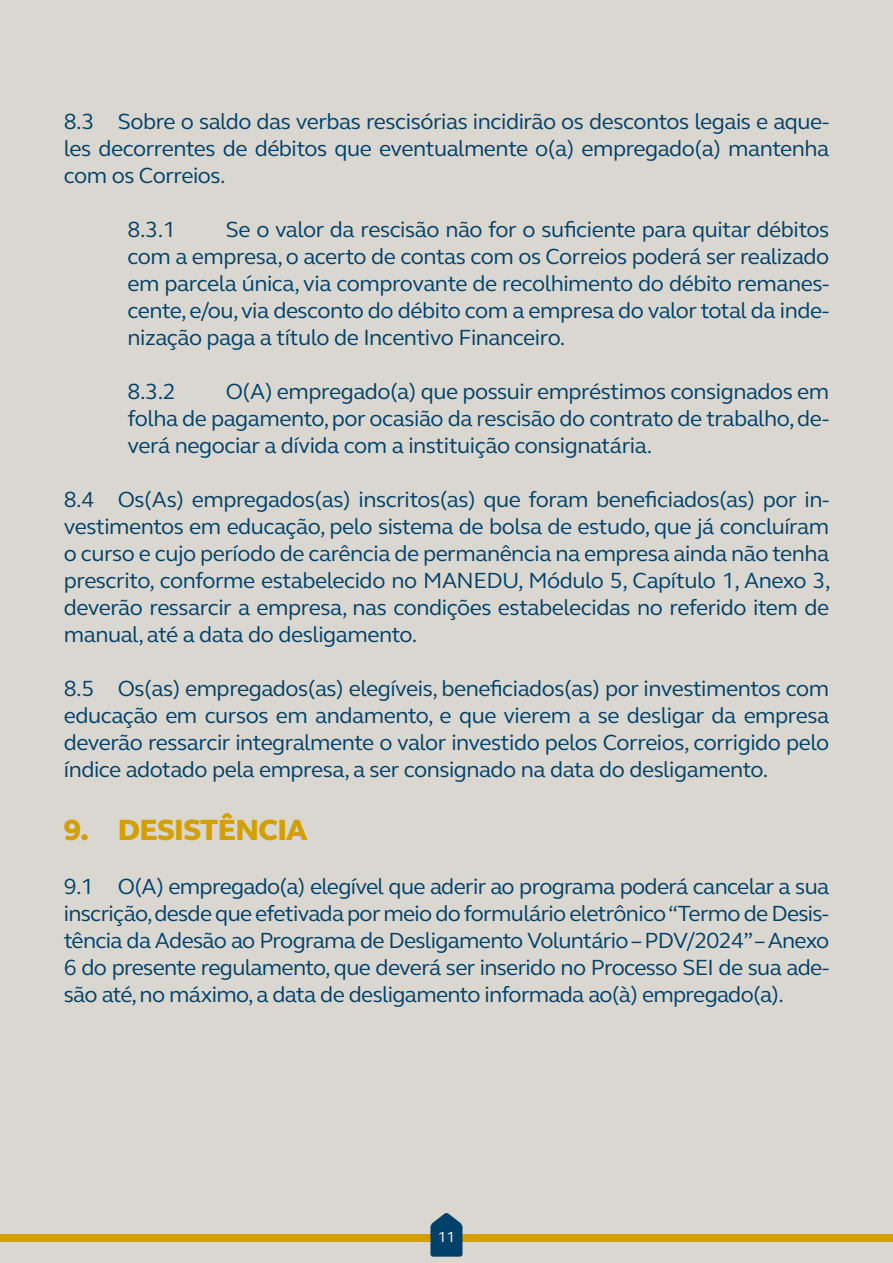
<style>
.page{position:relative;width:893px;height:1263px;background:#fff}
.page>*{position:absolute;margin:0;border:0;box-sizing:border-box;transform-origin:0 0}
.t1{font:800 30px "FS Elliot";letter-spacing:-.02em;color:#d49f00}
.t2{font:22.5px/27px "FS Elliot";letter-spacing:-.02em;color:#004169;text-align:justify}
.t3{font:15px "FS Elliot";color:#fff}
</style>
<div class="page">
<div style="left:1px;top:0;width:892px;height:1263px;background:#dad7d0"></div>
<div style="left:1px;top:1234px;width:892px;height:8px;background:#d49f00"></div>
<svg style="left:430px;top:1213px;width:32px;height:43px"></svg>
<p class="t2" style="left:64px;top:107px;width:767px">8.3 Sobre o saldo das verbas rescisórias incidirão os descontos legais e aque&shy;les decorrentes de débitos que eventualmente o(a) empregado(a) mantenha com os Correios.</p>
<p class="t2" style="left:128px;top:215px;width:50px">8.3.1</p>
<p class="t2" style="left:128px;top:215px;width:703px;text-indent:98px">Se o valor da rescisão não for o suficiente para quitar débitos com a empresa, o acerto de contas com os Correios poderá ser realizado em parcela única, via comprovante de recolhimento do débito remanes&shy;cente, e/ou, via desconto do débito com a empresa do valor total da inde&shy;nização paga a título de Incentivo Financeiro.</p>
<p class="t2" style="left:128px;top:377px;width:50px">8.3.2</p>
<p class="t2" style="left:128px;top:377px;width:703px;text-indent:98px">O(A) empregado(a) que possuir empréstimos consignados em folha de pagamento, por ocasião da rescisão do contrato de trabalho, de&shy;verá negociar a dívida com a instituição consignatária.</p>
<p class="t2" style="left:64px;top:485px;width:768px">8.4 Os(As) empregados(as) inscritos(as) que foram beneficiados(as) por in&shy;vestimentos em educação, pelo sistema de bolsa de estudo, que já concluíram o curso e cujo período de carência de permanência na empresa ainda não tenha prescrito, conforme estabelecido no MANEDU, Módulo 5, Capítulo 1, Anexo 3, deverão ressarcir a empresa, nas condições estabelecidas no referido item de manual, até a data do desligamento.</p>
<p class="t2" style="left:64px;top:674px;width:767px">8.5 Os(as) empregados(as) elegíveis, beneficiados(as) por investimentos com educação em cursos em andamento, e que vierem a se desligar da empresa deverão ressarcir integralmente o valor investido pelos Correios, corrigido pelo índice adotado pela empresa, a ser consignado na data do desligamento.</p>
<h1 class="t1" style="left:64px;top:810px;width:245px">9. DESISTÊNCIA</h1>
<p class="t2" style="left:64px;top:872px;width:767px">9.1 O(A) empregado(a) elegível que aderir ao programa poderá cancelar a sua inscrição, desde que efetivada por meio do formulário eletrônico “Termo de Desis&shy;tência da Adesão ao Programa de Desligamento Voluntário – PDV/2024” – Anexo 6 do presente regulamento, que deverá ser inserido no Processo SEI de sua ade&shy;são até, no máximo, a data de desligamento informada ao(à) empregado(a).</p>
<p class="t3" style="left:438px;top:1227px;width:19px">11</p>
</div>
